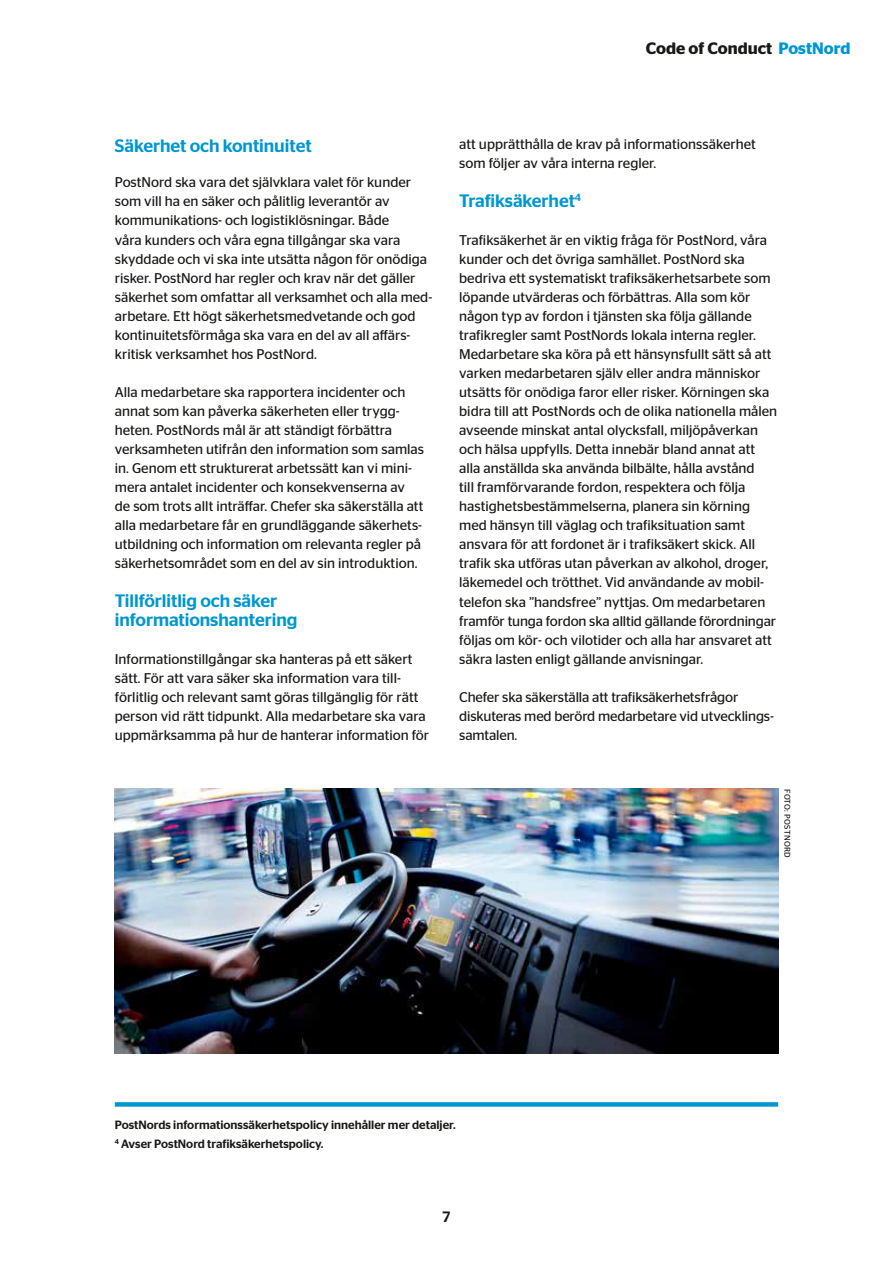
<style>
.page{position:relative;width:893px;height:1263px;background:#fff}
.page>*{position:absolute;margin:0;border:0;box-sizing:border-box;transform-origin:0 0}
.t1{font:500 18px/19.5px "Stag Sans";letter-spacing:-.005em;color:#0097d0}
.t2{font:600 16.5px "Stag Sans";color:#191917}
.t3{font:500 15px "Stag Sans";color:#191917}
.t4{font:14.1px/19px "Stag Sans";color:#191917}
.t5{font:500 12px/19px "Stag Sans";color:#191917}
.t6{font:8.25px "Stag Sans";letter-spacing:.04em;color:#191917}
.s1{color:#0097d0}
</style>
<div class="page">
<div style="left:115px;top:1102px;width:663px;height:5px;background:#0097d0"></div>
<img style="left:115px;top:789px;width:663px;height:265px">
<p class="t2" style="left:646px;top:39px;width:206px">Code of Conduct <span class="s1">PostNord</span></p>
<p class="t1" style="left:115px;top:135px;width:198px">Säkerhet och kontinuitet</p>
<p class="t4" style="left:115px;top:173px;width:319px">PostNord ska vara det självklara valet för kunder som vill ha en säker och pålitlig leverantör av kommunikations- och logistiklösningar. Både<br>våra kunders och våra egna tillgångar ska vara skyddade och vi ska inte utsätta någon för onödiga risker. PostNord har regler och krav när det gäller säkerhet som omfattar all verksamhet och alla med&shy;arbetare. Ett högt säkerhetsmedvetande och god kontinuitetsförmåga ska vara en del av all affärs&shy;kritisk verksamhet hos PostNord.</p>
<p class="t4" style="left:115px;top:382px;width:311px">Alla medarbetare ska rapportera incidenter och annat som kan påverka säkerheten eller trygg&shy;heten. PostNords mål är att ständigt förbättra verksamheten utifrån den information som samlas in. Genom ett strukturerat arbetssätt kan vi mini&shy;mera antalet incidenter och konsekvenserna av<br>de som trots allt inträffar. Chefer ska säkerställa att alla medarbetare får en grundläggande säkerhets&shy;utbildning och information om relevanta regler på säkerhetsområdet som en del av sin introduktion.</p>
<p class="t1" style="left:115px;top:591px;width:184px">Tillförlitlig och säker informationshantering</p>
<p class="t4" style="left:115px;top:649px;width:316px">Informationstillgångar ska hanteras på ett säkert sätt. För att vara säker ska information vara till&shy;förlitlig och relevant samt göras tillgänglig för rätt person vid rätt tidpunkt. Alla medarbetare ska vara uppmärksamma på hur de hanterar information för</p>
<p class="t4" style="left:459px;top:135px;width:298px">att upprätthålla de krav på informationssäkerhet som följer av våra interna regler.</p>
<p class="t1" style="left:459px;top:191px;width:123px">Trafiksäkerhet<sup>4</sup></p>
<p class="t4" style="left:459px;top:230px;width:320px">Trafiksäkerhet är en viktig fråga för PostNord, våra kunder och det övriga samhället. PostNord ska bedriva ett systematiskt trafiksäkerhetsarbete som löpande utvärderas och förbättras. Alla som kör någon typ av fordon i tjänsten ska följa gällande trafikregler samt PostNords lokala interna regler.<br>Medarbetare ska köra på ett hänsynsfullt sätt så att varken medarbetaren själv eller andra människor utsätts för onödiga faror eller risker. Körningen ska bidra till att PostNords och de olika nationella målen avseende minskat antal olycksfall, miljöpåverkan och hälsa uppfylls. Detta innebär bland annat att alla anställda ska använda bilbälte, hålla avstånd<br>till framförvarande fordon, respektera och följa hastighetsbestämmelserna, planera sin körning med hänsyn till väglag och trafiksituation samt ansvara för att fordonet är i trafiksäkert skick. All trafik ska utföras utan påverkan av alkohol, droger, läkemedel och trötthet. Vid användande av mobil&shy;telefon ska ”handsfree” nyttjas. Om medarbetaren framför tunga fordon ska alltid gällande förordningar följas om kör- och vilotider och alla har ansvaret att säkra lasten enligt gällande anvisningar.</p>
<p class="t4" style="left:459px;top:687px;width:315px">Chefer ska säkerställa att trafiksäkerhetsfrågor diskuteras med berörd medarbetare vid utvecklings&shy;samtalen.</p>
<p class="t6" style="left:792px;top:789px;width:70px;rotate:90deg">FOTO: POSTNORD</p>
<p class="t5" style="left:115px;top:1115px;width:342px">PostNords informationssäkerhetspolicy innehåller mer detaljer.<br><sup>4</sup> Avser PostNord trafiksäkerhetspolicy.</p>
<p class="t3" style="left:443px;top:1208px;width:9px">7</p>
</div>
